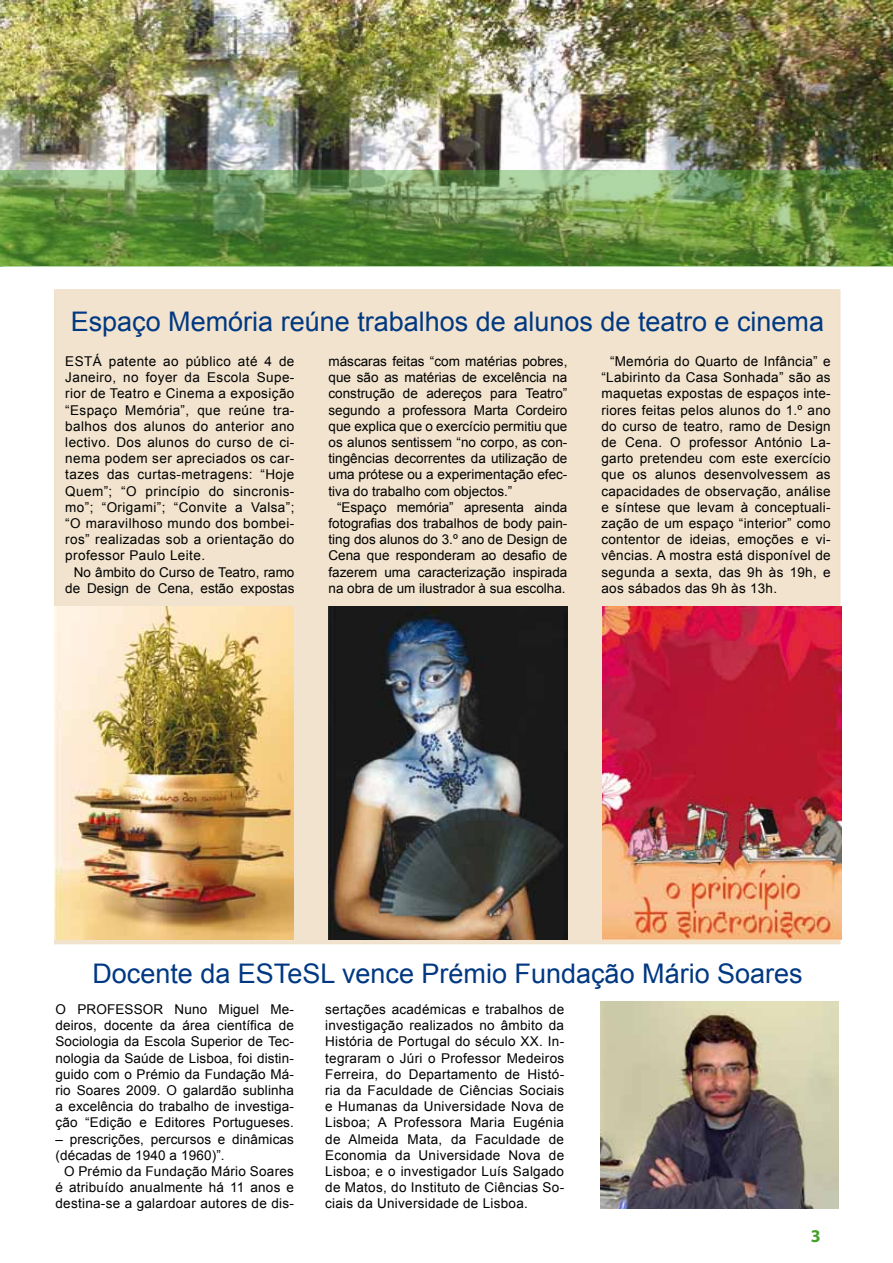
<style>
.page{position:relative;width:893px;height:1263px;background:#fff}
.page>*{position:absolute;margin:0;border:0;box-sizing:border-box;transform-origin:0 0}
.t1{font:27px "Arial";color:#003882}
.t2{font:700 18px "Myriad Pro";color:#44a12b}
.t3{font:13.5px/16.2px "Arial";letter-spacing:.01em;color:#000;text-align:justify}
</style>
<div class="page">
<img style="left:0;top:0;width:893px;height:170px">
<svg style="left:0;top:170px;width:893px;height:96px;background:#658f46"></svg>
<div style="left:54px;top:289px;width:786px;height:655px;background:#f1e3cd"></div>
<img style="left:55px;top:607px;width:239px;height:332px">
<img style="left:329px;top:607px;width:239px;height:332px">
<img style="left:602px;top:607px;width:239px;height:332px">
<img style="left:600px;top:1002px;width:239px;height:207px">
<h1 class="t1" style="left:71px;top:303px;width:755px">Espaço Memória reúne trabalhos de alunos de teatro e cinema</h1>
<p class="t3" style="left:65px;top:353px;width:231px">ESTÁ patente ao público até 4 de Janeiro, no foyer da Escola Supe&shy;rior de Teatro e Cinema a exposição “Espaço Memória”, que reúne tra&shy;balhos dos alunos do anterior ano lectivo. Dos alunos do curso de ci&shy;nema podem ser apreciados os car&shy;tazes das curtas-metragens: “Hoje Quem”; “O princípio do sincronis&shy;mo”; “Origami”; “Convite a Valsa”; “O maravilhoso mundo dos bombei&shy;ros” realizadas sob a orientação do professor Paulo Leite.</p>
<p class="t3" style="left:65px;top:564px;width:231px;text-align:right">No âmbito do Curso de Teatro, ramo de Design de Cena, estão expostas</p>
<p class="t3" style="left:601px;top:353px;width:231px;text-indent:9px">“Memória do Quarto de Infância” e “Labirinto da Casa Sonhada” são as maquetas expostas de espaços inte&shy;riores feitas pelos alunos do 1.º ano do curso de teatro, ramo de Design de Cena. O professor António La&shy;garto pretendeu com este exercício que os alunos desenvolvessem as capacidades de observação, análise e síntese que levam à conceptuali&shy;zação de um espaço “interior” como contentor de ideias, emoções e vi&shy;vências. A mostra está disponível de segunda a sexta, das 9h às 19h, e aos sábados das 9h às 13h.</p>
<p class="t3" style="left:328px;top:353px;width:240px">máscaras feitas “com matérias pobres, que são as matérias de excelência na construção de adereços para Teatro” segundo a professora Marta Cordeiro que explica que o exercício permitiu que os alunos sentissem “no corpo, as con&shy;tingências decorrentes da utilização de uma prótese ou a experimentação efec&shy;tiva do trabalho com objectos.”</p>
<p class="t3" style="left:328px;top:499px;width:240px;text-indent:9px">“Espaço memória” apresenta ainda fotografias dos trabalhos de body pain&shy;ting dos alunos do 3.º ano de Design de Cena que responderam ao desafio de fazerem uma caracterização inspirada na obra de um ilustrador à sua escolha.</p>
<h1 class="t1" style="left:92px;top:956px;width:712px">Docente da ESTeSL vence Prémio Fundação Mário Soares</h1>
<p class="t3" style="left:56px;top:1001px;width:240px">O PROFESSOR Nuno Miguel Me&shy;deiros, docente da área científica de Sociologia da Escola Superior de Tec&shy;nologia da Saúde de Lisboa, foi distin&shy;guido com o Prémio da Fundação Má&shy;rio Soares 2009. O galardão sublinha a excelência do trabalho de investiga&shy;ção “Edição e Editores Portugueses.</p>
<p class="t3" style="left:56px;top:1131px;width:240px">– prescrições, percursos e dinâmicas (décadas de 1940 a 1960)”.</p>
<p class="t3" style="left:56px;top:1163px;width:240px;text-indent:9px">O Prémio da Fundação Mário Soares é atribuído anualmente há 11 anos e destina-se a galardoar autores de dis-</p>
<p class="t3" style="left:325px;top:1001px;width:240px">sertações académicas e trabalhos de investigação realizados no âmbito da História de Portugal do século XX. In&shy;tegraram o Júri o Professor Medeiros Ferreira, do Departamento de Histó&shy;ria da Faculdade de Ciências Sociais e Humanas da Universidade Nova de Lisboa; A Professora Maria Eugénia de Almeida Mata, da Faculdade de Economia da Universidade Nova de Lisboa; e o investigador Luís Salgado de Matos, do Instituto de Ciências So&shy;ciais da Universidade de Lisboa.</p>
<h2 class="t2" style="left:811px;top:1224px;width:11px">3</h2>
</div>
